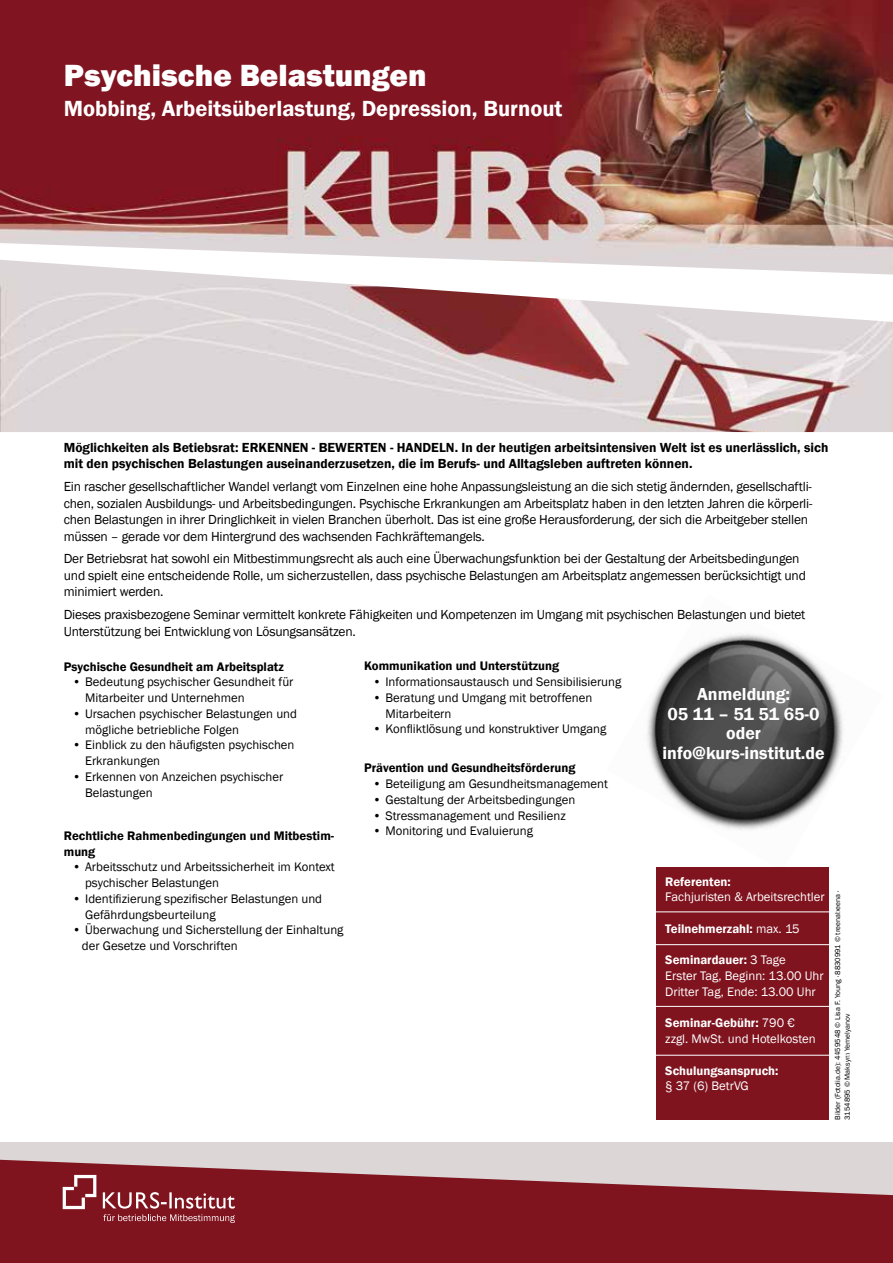
<style>
.page{position:relative;width:893px;height:1263px;background:#fff}
.page>*{position:absolute;margin:0;border:0;box-sizing:border-box;transform-origin:0 0}
.t1{font:800 31.5px "Franklin Gothic";color:#fff}
.t2{font:600 22.5px "Franklin Gothic";color:#fff}
.t3{font:600 17.85px/19.6px "Franklin Gothic";color:#fff;text-align:center}
.t4{font:13.5px/16.5px "Franklin Gothic";letter-spacing:-.015em;color:#000}
.t5{font:600 13.5px/16.5px "Franklin Gothic";color:#000}
.t6{font:12.75px/15.8px "Franklin Gothic";color:#000}
.t7{font:12.75px/15.8px "Franklin Gothic";color:#fff}
.t8{font:600 12.75px/15.8px "Franklin Gothic";color:#000}
.t9{font:600 12.75px "Franklin Gothic";color:#fff}
.t10{font:7.5px/9.8px "Franklin Gothic";color:#000}
.s1{font-weight:400}
.s2{font-weight:600}
</style>
<div class="page">
<div style="left:0;top:1142px;width:893px;height:121px;background:#ddd6d6"></div>
<svg style="left:0;top:1160px;width:893px;height:103px;fill:#7f141f"></svg>
<img style="left:647px;top:633px;width:196px;height:238px">
<img style="left:0;top:0;width:893px;height:260px">
<img style="left:0;top:260px;width:893px;height:172px">
<svg style="left:63px;top:1175px;width:33px;height:34px"></svg>
<svg style="left:103px;top:1192px;width:132px;height:16px;background:#a55b62"></svg>
<svg style="left:103px;top:1214px;width:132px;height:9px"></svg>
<div style="left:657px;top:867px;width:172px;height:252px;background:#7f141f"></div>
<hr style="left:646px;top:944px;width:203px;height:1px;background:#fff">
<hr style="left:646px;top:911px;width:203px;height:1px;background:#fff">
<hr style="left:646px;top:1006px;width:203px;height:1px;background:#fff">
<hr style="left:646px;top:1055px;width:203px;height:1px;background:#fff">
<h1 class="t1" style="left:64px;top:55px;width:364px">Psychische Belastungen</h1>
<h2 class="t2" style="left:64px;top:94px;width:500px">Mobbing, Arbeitsüberlastung, Depression, Burnout</h2>
<p class="t5" style="left:64px;top:439px;width:766px">Möglichkeiten als Betiebsrat: ERKENNEN - BEWERTEN - HANDELN. In der heutigen arbeitsintensiven Welt ist es unerlässlich, sich mit den psychischen Belastungen auseinanderzusetzen, die im Berufs- und Alltagsleben auftreten können.</p>
<p class="t4" style="left:64px;top:479px;width:750px">Ein rascher gesellschaftlicher Wandel verlangt vom Einzelnen eine hohe Anpassungsleistung an die sich stetig ändernden, gesellschaftli&shy;chen, sozialen Ausbildungs- und Arbeitsbedingungen. Psychische Erkrankungen am Arbeitsplatz haben in den letzten Jahren die körperli&shy;chen Belastungen in ihrer Dringlichkeit in vielen Branchen überholt. Das ist eine große Herausforderung, der sich die Arbeitgeber stellen müssen – gerade vor dem Hintergrund des wachsenden Fachkräftemangels.</p>
<p class="t4" style="left:64px;top:551px;width:744px">Der Betriebsrat hat sowohl ein Mitbestimmungsrecht als auch eine Überwachungsfunktion bei der Gestaltung der Arbeitsbedingungen und spielt eine entscheidende Rolle, um sicherzustellen, dass psychische Belastungen am Arbeitsplatz angemessen berücksichtigt und minimiert werden.</p>
<p class="t4" style="left:64px;top:607px;width:743px">Dieses praxisbezogene Seminar vermittelt konkrete Fähigkeiten und Kompetenzen im Umgang mit psychischen Belastungen und bietet<br>Unterstützung bei Entwicklung von Lösungsansätzen.</p>
<p class="t8" style="left:64px;top:658px;width:221px">Psychische Gesundheit am Arbeitsplatz</p>
<p class="t6" style="left:85px;top:674px;width:210px;text-indent:-13px">• Bedeutung psychischer Gesundheit für<br>Mitarbeiter und Unternehmen</p>
<p class="t6" style="left:85px;top:706px;width:213px;text-indent:-13px">• Ursachen psychischer Belastungen und mögliche betriebliche Folgen</p>
<p class="t6" style="left:85px;top:737px;width:211px;text-indent:-13px">• Einblick zu den häufigsten psychischen<br>Erkrankungen</p>
<p class="t6" style="left:85px;top:769px;width:200px;text-indent:-13px">• Erkennen von Anzeichen psychischer<br>Belastungen</p>
<p class="t8" style="left:64px;top:828px;width:272px">Rechtliche Rahmenbedingungen und Mitbestim&shy;mung</p>
<p class="t6" style="left:85px;top:860px;width:251px;text-indent:-13px">• Arbeitsschutz und Arbeitssicherheit im Kontext psychischer Belastungen</p>
<p class="t6" style="left:85px;top:891px;width:239px;text-indent:-13px">• Identifizierung spezifischer Belastungen und<br>Gefährdungsbeurteilung</p>
<p class="t6" style="left:82px;top:923px;width:263px;text-indent:-10px">• Überwachung und Sicherstellung der Einhaltung der Gesetze und Vorschriften</p>
<p class="t8" style="left:364px;top:658px;width:197px">Kommunikation und Unterstützung</p>
<p class="t6" style="left:373px;top:674px;width:250px">• Informationsaustausch und Sensibilisierung</p>
<p class="t6" style="left:385px;top:690px;width:208px;text-indent:-13px">• Beratung und Umgang mit betroffenen<br>Mitarbeitern</p>
<p class="t6" style="left:373px;top:722px;width:235px">• Konfliktlösung und konstruktiver Umgang</p>
<p class="t8" style="left:364px;top:760px;width:213px">Prävention und Gesundheitsförderung</p>
<p class="t6" style="left:373px;top:776px;width:237px">• Beteiligung am Gesundheitsmanagement</p>
<p class="t6" style="left:373px;top:792px;width:204px">• Gestaltung der Arbeitsbedingungen</p>
<p class="t6" style="left:373px;top:808px;width:195px">• Stressmanagement und Resilienz</p>
<p class="t6" style="left:373px;top:823px;width:162px">• Monitoring und Evaluierung</p>
<h3 class="t3" style="left:663px;top:684px;width:164px">Anmeldung:<br>05 11 – 51 51 65-0 oder info@kurs-institut.de</h3>
<p class="t9" style="left:665px;top:873px;width:67px">Referenten:</p>
<p class="t7" style="left:665px;top:889px;width:161px">Fachjuristen &amp; Arbeitsrechtler</p>
<p class="t9" style="left:665px;top:921px;width:136px">Teilnehmerzahl: <span class="s1">max. 15</span></p>
<p class="t7" style="left:665px;top:952px;width:160px"><span class="s2">Seminardauer:</span> 3 Tage<br>Erster Tag, Beginn: 13.00 Uhr<br>Dritter Tag, Ende: 13.00 Uhr</p>
<p class="t7" style="left:665px;top:1015px;width:152px"><span class="s2">Seminar-Gebühr:</span> 790 € zzgl. MwSt. und Hotelkosten</p>
<p class="t9" style="left:665px;top:1062px;width:115px">Schulungsanspruch:</p>
<p class="t7" style="left:665px;top:1078px;width:85px">§ 37 (6) BetrVG</p>
<p class="t10" style="left:833px;top:1119px;width:230px;rotate:-90deg">Bilder (Fotolia.de): 4459548 © Lisa F. Young · 8830991 © treenabeena ·<br>3154895 © Maksym Yemelyanov</p>
</div>
